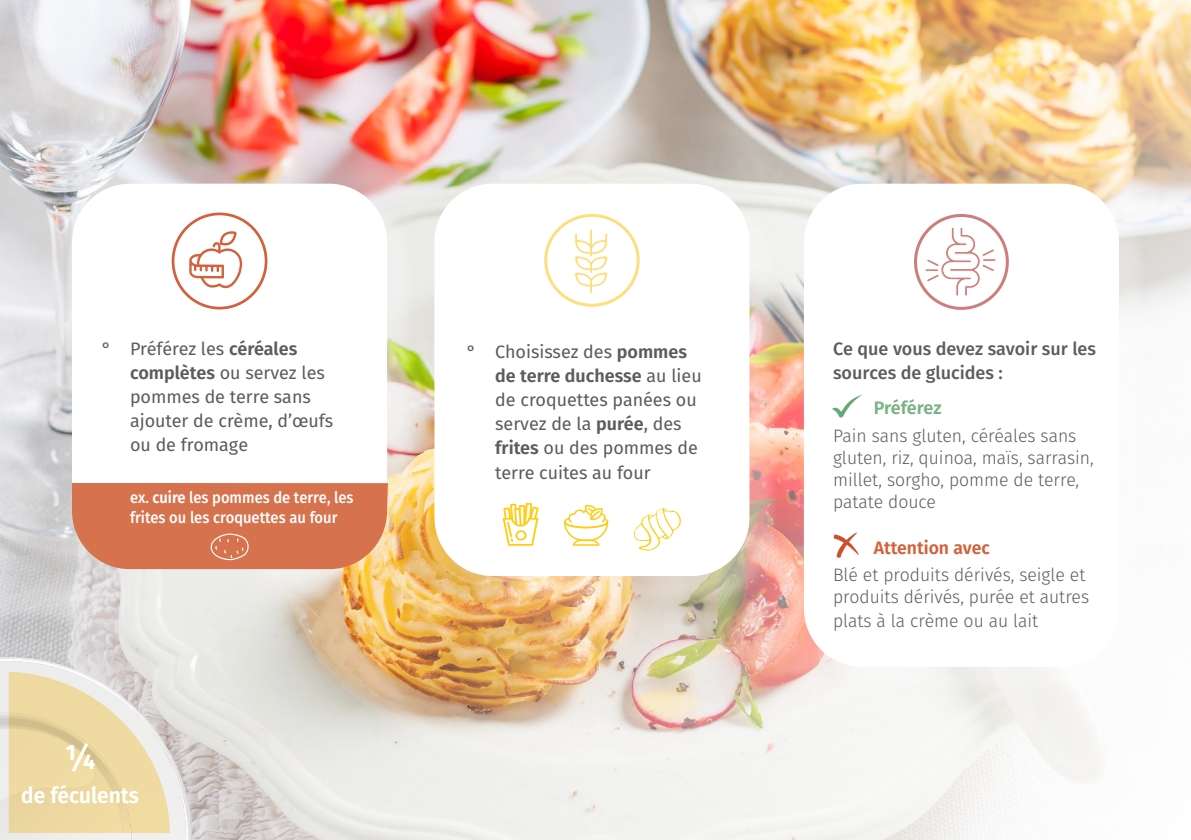
<style>
.page{position:relative;width:1191px;height:840px;background:#fff}
.page>*{position:absolute;margin:0;border:0;box-sizing:border-box;transform-origin:0 0}
.t1{font:600 34.4px "Fira Sans";color:#fff;scale:.95 1}
.t2{font:600 22.2px "Fira Sans";color:#fff;scale:.95 1}
.t3{font:18px/24px "Fira Sans";color:#5c5c5b}
.t4{font:300 18px/22px "Fira Sans";color:#5c5c5b}
.t5{font:500 18px/24px "Fira Sans";color:#5c5c5b}
.t6{font:600 18px "Fira Sans";color:#d2613c}
.t7{font:600 18px "Fira Sans";letter-spacing:-.01em;color:#7ab283}
.t8{font:500 16px/20px "Fira Sans";color:#fff;scale:.92 1}
.s1{font-weight:600}
</style>
<div class="page">
<img style="left:0;top:0;width:1191px;height:839px">
<div style="left:813px;top:193px;width:336px;height:504px;background:#fff;opacity:.28"></div>
<div style="left:805px;top:184px;width:313px;height:481px;background:#fff;border-radius:57px"></div>
<div style="left:804px;top:183px;width:315px;height:483px;border:2px solid #fff;border-radius:57px"></div>
<div style="left:81px;top:193px;width:337px;height:376px;background:#fff;opacity:.28"></div>
<div style="left:73px;top:184px;width:313px;height:354px;background:#fff;border-radius:57px"></div>
<div style="left:443px;top:193px;width:337px;height:413px;background:#fff;opacity:.28"></div>
<div style="left:435px;top:184px;width:313px;height:390px;background:#fff;border-radius:57px"></div>
<div style="left:434px;top:183px;width:315px;height:392px;border:2px solid #fff;border-radius:57px"></div>
<svg style="left:924px;top:226px;width:72px;height:70px"></svg>
<div style="left:914px;top:214px;width:94px;height:96px;border:3px solid #cc7e7a;border-radius:50%"></div>
<div style="left:172px;top:212px;width:95px;height:97px;border:3px solid #d2613c;border-radius:50%"></div>
<svg style="left:189px;top:231px;width:53px;height:57px"></svg>
<svg style="left:575px;top:229px;width:32px;height:64px"></svg>
<div style="left:544px;top:214px;width:95px;height:92px;border:3px solid #ffde7d;border-radius:50%"></div>
<svg style="left:0;top:656px;width:192px;height:183px;background:#e9dcbc"></svg>
<svg style="left:503px;top:502px;width:35px;height:43px"></svg>
<svg style="left:564px;top:504px;width:44px;height:41px"></svg>
<svg style="left:633px;top:507px;width:49px;height:44px"></svg>
<svg style="left:832px;top:395px;width:30px;height:22px"></svg>
<svg style="left:833px;top:532px;width:26px;height:25px"></svg>
<svg style="left:72px;top:482px;width:316px;height:86px;background:#d77955"></svg>
<p class="t3" style="left:130px;top:336px;width:205px;text-indent:-28px">° Préférez les <span class="s1">céréales complètes</span> ou servez les pommes de terre sans ajouter de crème, d’œufs ou de fromage</p>
<p class="t8" style="left:130px;top:486px;width:244px">ex. <span class="s1">cuire</span> les pommes de terre, les frites ou les croquettes au four</p>
<h1 class="t1" style="left:64px;top:728px;width:35px">¼</h1>
<p class="t2" style="left:21px;top:776px;width:125px">de féculents</p>
<p class="t3" style="left:495px;top:339px;width:208px;text-indent:-28px">° Choisissez des <span class="s1">pommes de terre duchesse</span> au lieu de croquettes panées ou servez de la <span class="s1">purée</span>, des <span class="s1">frites</span> ou des pommes de terre cuites au four</p>
<p class="t5" style="left:833px;top:336px;width:265px">Ce que vous devez savoir sur les sources de glucides :</p>
<p class="t7" style="left:873px;top:393px;width:69px">Préférez</p>
<p class="t4" style="left:833px;top:424px;width:262px">Pain sans gluten, céréales sans gluten, riz, quinoa, maïs, sarrasin, millet, sorgho, pomme de terre, patate douce</p>
<p class="t6" style="left:873px;top:532px;width:118px">Attention avec</p>
<p class="t4" style="left:833px;top:563px;width:258px">Blé et produits dérivés, seigle et produits dérivés, purée et autres</p>
<p class="t4" style="left:833px;top:609px;width:207px">plats à la crème ou au lait</p>
</div>
